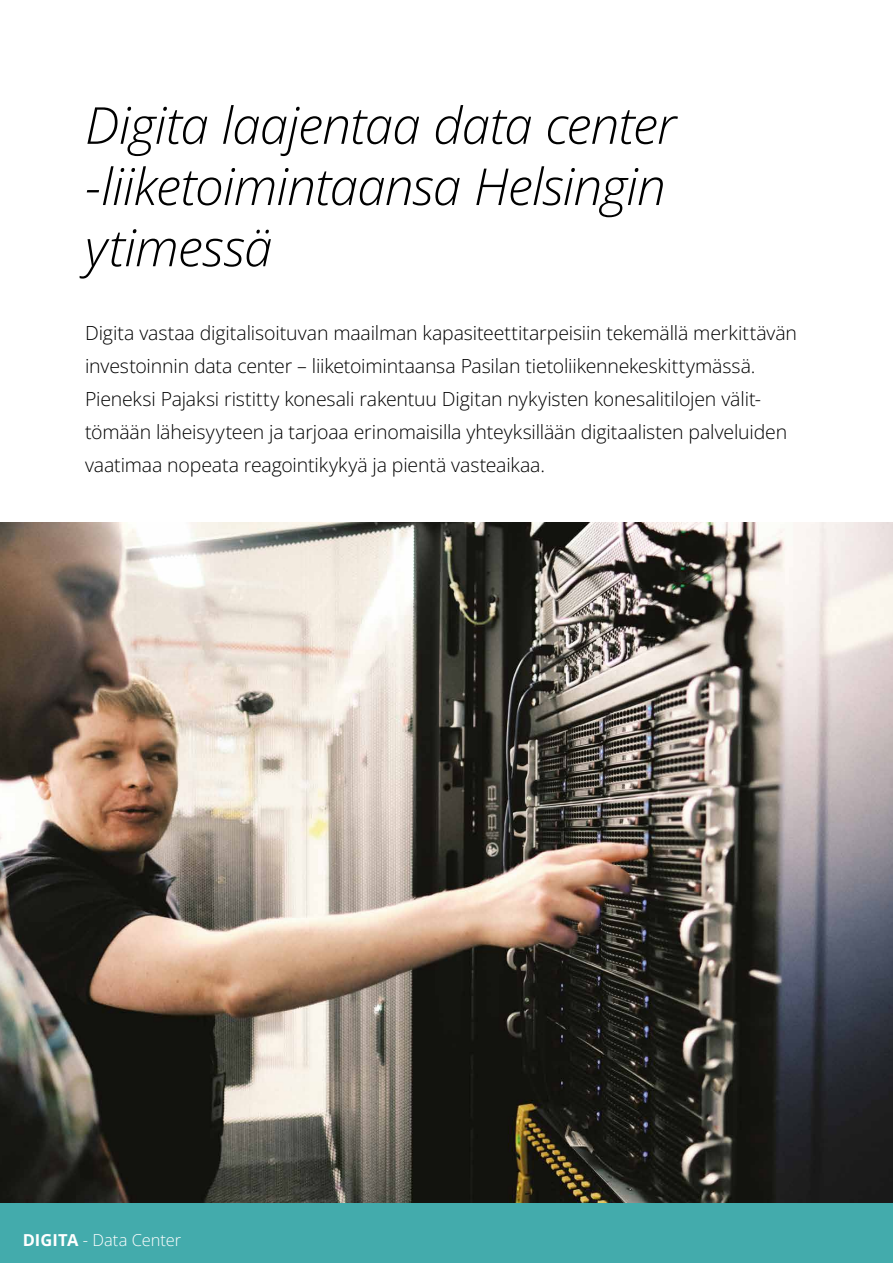
<style>
.page{position:relative;width:893px;height:1263px;background:#fff}
.page>*{position:absolute;margin:0;border:0;box-sizing:border-box;transform-origin:0 0}
.t1{font:italic 300 51px/61.2px "Open Sans";letter-spacing:-.015em;color:#000}
.t2{font:300 19.5px/33px "Open Sans";letter-spacing:-.01em;color:#000}
.t3{font:300 16.5px "Open Sans";color:#fff}
.s1{font-weight:700}
</style>
<div class="page">
<img style="left:0;top:522px;width:893px;height:681px">
<div style="left:0;top:1203px;width:893px;height:60px;background:#43abac"></div>
<h1 class="t1" style="left:85px;top:93px;width:593px">Digita laajentaa data center -liiketoimintaansa Helsingin ytimessä</h1>
<p class="t2" style="left:85px;top:316px;width:714px">Digita vastaa digitalisoituvan maailman kapasiteettitarpeisiin tekemällä merkittävän investoinnin data center – liiketoimintaansa Pasilan tietoliikennekeskittymässä.<br>Pieneksi Pajaksi ristitty konesali rakentuu Digitan nykyisten konesalitilojen välit&shy;tömään läheisyyteen ja tarjoaa erinomaisilla yhteyksillään digitaalisten palveluiden vaatimaa nopeata reagointikykyä ja pientä vasteaikaa.</p>
<p class="t3" style="left:23px;top:1228px;width:160px"><span class="s1">DIGITA</span> - Data Center</p>
</div>
